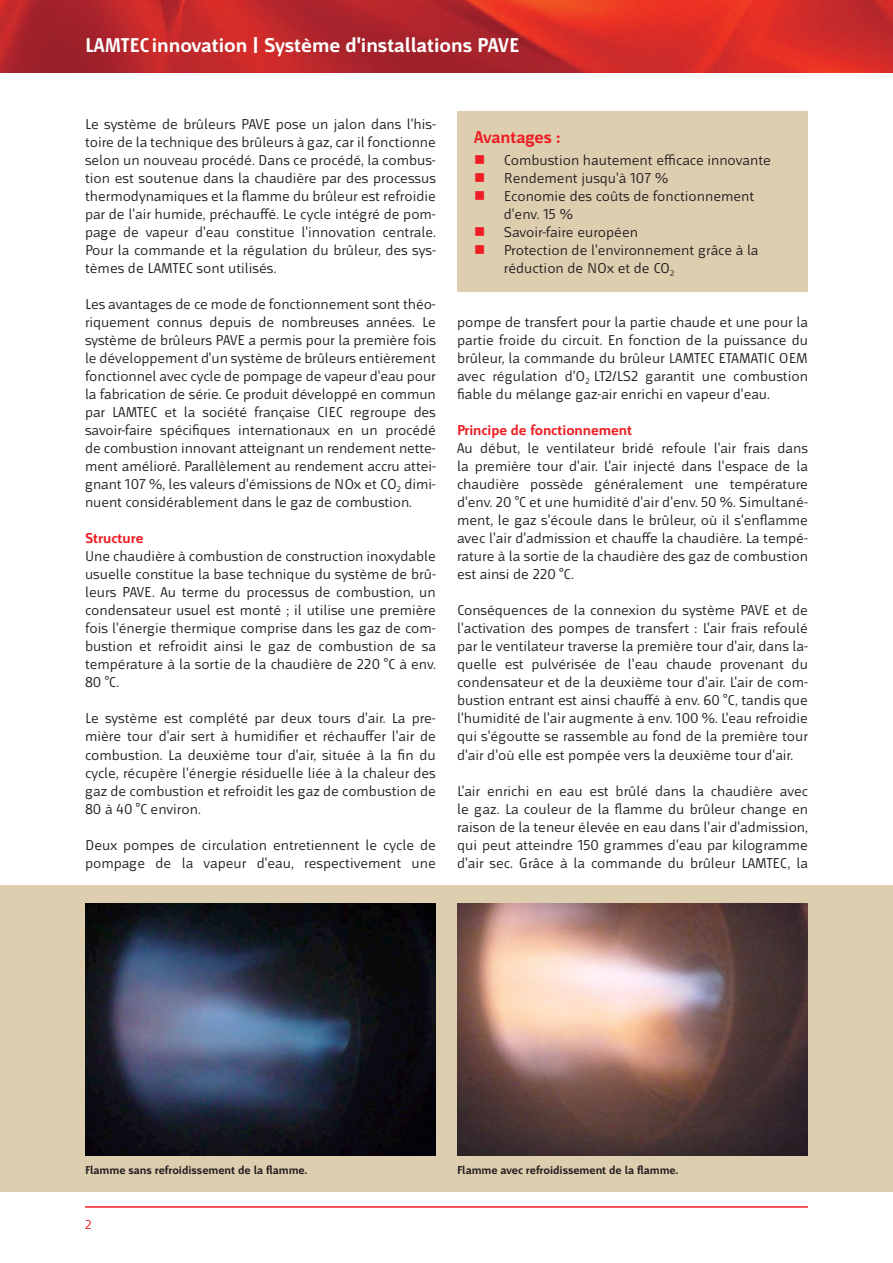
<style>
.page{position:relative;width:893px;height:1263px;background:#fff}
.page>*{position:absolute;margin:0;border:0;box-sizing:border-box;transform-origin:0 0}
.t1{font:700 21px "Mr Jones";color:#fff}
.t2{font:700 18px "Mr Jones";color:#ee1d23}
.t3{font:15px/18px "Mr Jones";color:#231f20;text-align:justify}
.t4{font:700 15px "Mr Jones";color:#ee1d23}
.t5{font:13.5px "Mr Jones";color:#ee1d23}
.t6{font:700 12px "Mr Jones";color:#231f20}
</style>
<div class="page">
<img style="left:0;top:0;width:893px;height:72px">
<hr style="left:85px;top:1206px;width:723px;height:2px;background:#ee1d23">
<div style="left:0;top:885px;width:893px;height:306px;background:#deceb0"></div>
<img style="left:457px;top:903px;width:351px;height:252px">
<img style="left:85px;top:903px;width:351px;height:252px">
<div style="left:457px;top:111px;width:351px;height:180px;background:#deceb0"></div>
<h1 class="t1" style="left:85px;top:33px;width:436px">LAMTEC innovation | Système d'installations PAVE</h1>
<p class="t3" style="left:85px;top:116px;width:352px">Le système de brûleurs PAVE pose un jalon dans l'his&shy;toire de la technique des brûleurs à gaz, car il fonctionne selon un nouveau procédé. Dans ce procédé, la combus&shy;tion est soutenue dans la chaudière par des processus thermodynamiques et la flamme du brûleur est refroidie par de l'air humide, préchauffé. Le cycle intégré de pom&shy;page de vapeur d'eau constitue l'innovation centrale.<br>Pour la commande et la régulation du brûleur, des sys&shy;tèmes de LAMTEC sont utilisés.</p>
<p class="t3" style="left:85px;top:296px;width:352px">Les avantages de ce mode de fonctionnement sont théo&shy;riquement connus depuis de nombreuses années. Le système de brûleurs PAVE a permis pour la première fois le développement d'un système de brûleurs entièrement fonctionnel avec cycle de pompage de vapeur d'eau pour la fabrication de série. Ce produit développé en commun par LAMTEC et la société française CIEC regroupe des savoir-faire spécifiques internationaux en un procédé de combustion innovant atteignant un rendement nette&shy;ment amélioré. Parallèlement au rendement accru attei&shy;gnant 107 %, les valeurs d'émissions de NOx et CO<sub>2</sub> dimi&shy;nuent considérablement dans le gaz de combustion.</p>
<p class="t4" style="left:85px;top:530px;width:60px">Structure</p>
<p class="t3" style="left:85px;top:548px;width:352px">Une chaudière à combustion de construction inoxydable usuelle constitue la base technique du système de brû&shy;leurs PAVE. Au terme du processus de combustion, un condensateur usuel est monté ; il utilise une première fois l'énergie thermique comprise dans les gaz de com&shy;bustion et refroidit ainsi le gaz de combustion de sa température à la sortie de la chaudière de 220 °C à env.<br>80 °C.</p>
<p class="t3" style="left:85px;top:710px;width:352px">Le système est complété par deux tours d'air. La pre&shy;mière tour d'air sert à humidifier et réchauffer l'air de combustion. La deuxième tour d'air, située à la fin du cycle, récupère l'énergie résiduelle liée à la chaleur des gaz de combustion et refroidit les gaz de combustion de 80 à 40 °C environ.</p>
<p class="t3" style="left:85px;top:836px;width:352px">Deux pompes de circulation entretiennent le cycle de pompage de la vapeur d'eau, respectivement une</p>
<p class="t2" style="left:474px;top:127px;width:87px">Avantages :</p>
<p class="t3" style="left:504px;top:152px;width:269px;text-align:left">Combustion hautement efficace innovante<br>Rendement jusqu'à 107 %<br>Economie des coûts de fonctionnement d'env. 15 %<br>Savoir-faire européen<br>Protection de l'environnement grâce à la réduction de NOx et de CO<sub>2</sub></p>
<p class="t3" style="left:457px;top:314px;width:352px">pompe de transfert pour la partie chaude et une pour la partie froide du circuit. En fonction de la puissance du brûleur, la commande du brûleur LAMTEC ETAMATIC OEM avec régulation d'O<sub>2</sub> LT2/LS2 garantit une combustion fiable du mélange gaz-air enrichi en vapeur d'eau.</p>
<p class="t4" style="left:457px;top:422px;width:177px">Principe de fonctionnement</p>
<p class="t3" style="left:457px;top:440px;width:352px">Au début, le ventilateur bridé refoule l'air frais dans la première tour d'air. L'air injecté dans l'espace de la chaudière possède généralement une température d'env. 20 °C et une humidité d'air d'env. 50 %. Simultané&shy;ment, le gaz s'écoule dans le brûleur, où il s'enflamme avec l'air d'admission et chauffe la chaudière. La tempé&shy;rature à la sortie de la chaudière des gaz de combustion est ainsi de 220 °C.</p>
<p class="t3" style="left:457px;top:602px;width:352px">Conséquences de la connexion du système PAVE et de l'activation des pompes de transfert : L'air frais refoulé par le ventilateur traverse la première tour d'air, dans la&shy;quelle est pulvérisée de l'eau chaude provenant du condensateur et de la deuxième tour d'air. L'air de com&shy;bustion entrant est ainsi chauffé à env. 60 °C, tandis que l'humidité de l'air augmente à env. 100 %. L'eau refroidie qui s'égoutte se rassemble au fond de la première tour d'air d'où elle est pompée vers la deuxième tour d'air.</p>
<p class="t3" style="left:457px;top:782px;width:352px">L'air enrichi en eau est brûlé dans la chaudière avec le gaz. La couleur de la flamme du brûleur change en raison de la teneur élevée en eau dans l'air d'admission, qui peut atteindre 150 grammes d'eau par kilogramme d'air sec. Grâce à la commande du brûleur LAMTEC, la</p>
<p class="t6" style="left:85px;top:1163px;width:224px">Flamme sans refroidissement de la flamme.</p>
<p class="t6" style="left:457px;top:1163px;width:223px">Flamme avec refroidissement de la flamme.</p>
<p class="t5" style="left:85px;top:1217px;width:8px">2</p>
</div>
